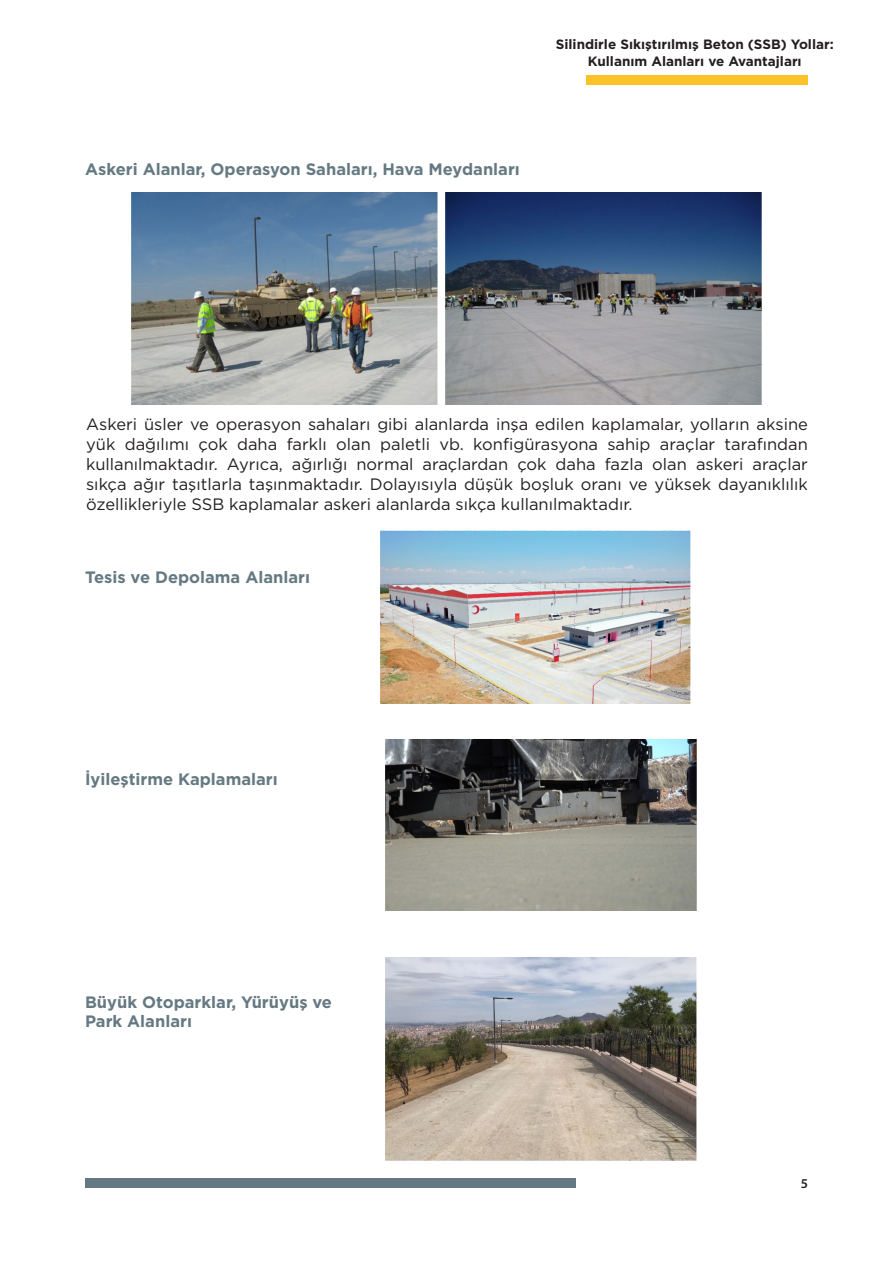
<style>
.page{position:relative;width:893px;height:1263px;background:#fff}
.page>*{position:absolute;margin:0;border:0;box-sizing:border-box;transform-origin:0 0}
.t1{font:16.5px/19.8px "Gotham";color:#231f20;text-align:justify}
.t2{font:700 16.5px/19.8px "Gotham";color:#657982}
.t3{font:700 13.5px/16.5px "Gotham";color:#231f20;text-align:center}
.t4{font:600 13.5px "Myriad Pro";color:#231f20}
</style>
<div class="page">
<div style="left:85px;top:1178px;width:491px;height:9px;background:#657982"></div>
<div style="left:587px;top:76px;width:221px;height:9px;background:#fbc328"></div>
<img style="left:131px;top:192px;width:631px;height:213px">
<img style="left:381px;top:530px;width:310px;height:174px">
<img style="left:386px;top:739px;width:310px;height:172px">
<img style="left:386px;top:958px;width:310px;height:203px">
<p class="t3" style="left:556px;top:36px;width:279px">Silindirle Sıkıştırılmış Beton (SSB) Yollar:<br>Kullanım Alanları ve Avantajları</p>
<p class="t2" style="left:85px;top:159px;width:436px">Askeri Alanlar, Operasyon Sahaları, Hava Meydanları</p>
<p class="t1" style="left:86px;top:414px;width:723px">Askeri üsler ve operasyon sahaları gibi alanlarda inşa edilen kaplamalar, yolların aksine yük dağılımı çok daha farklı olan paletli vb. konfigürasyona sahip araçlar tarafından kullanılmaktadır. Ayrıca, ağırlığı normal araçlardan çok daha fazla olan askeri araçlar sıkça ağır taşıtlarla taşınmaktadır. Dolayısıyla düşük boşluk oranı ve yüksek dayanıklılık özellikleriyle SSB kaplamalar askeri alanlarda sıkça kullanılmaktadır.</p>
<p class="t2" style="left:85px;top:567px;width:226px">Tesis ve Depolama Alanları</p>
<p class="t2" style="left:85px;top:769px;width:194px">İyileştirme Kaplamaları</p>
<p class="t2" style="left:85px;top:992px;width:249px">Büyük Otoparklar, Yürüyüş ve<br>Park Alanları</p>
<p class="t4" style="left:801px;top:1175px;width:9px">5</p>
</div>
